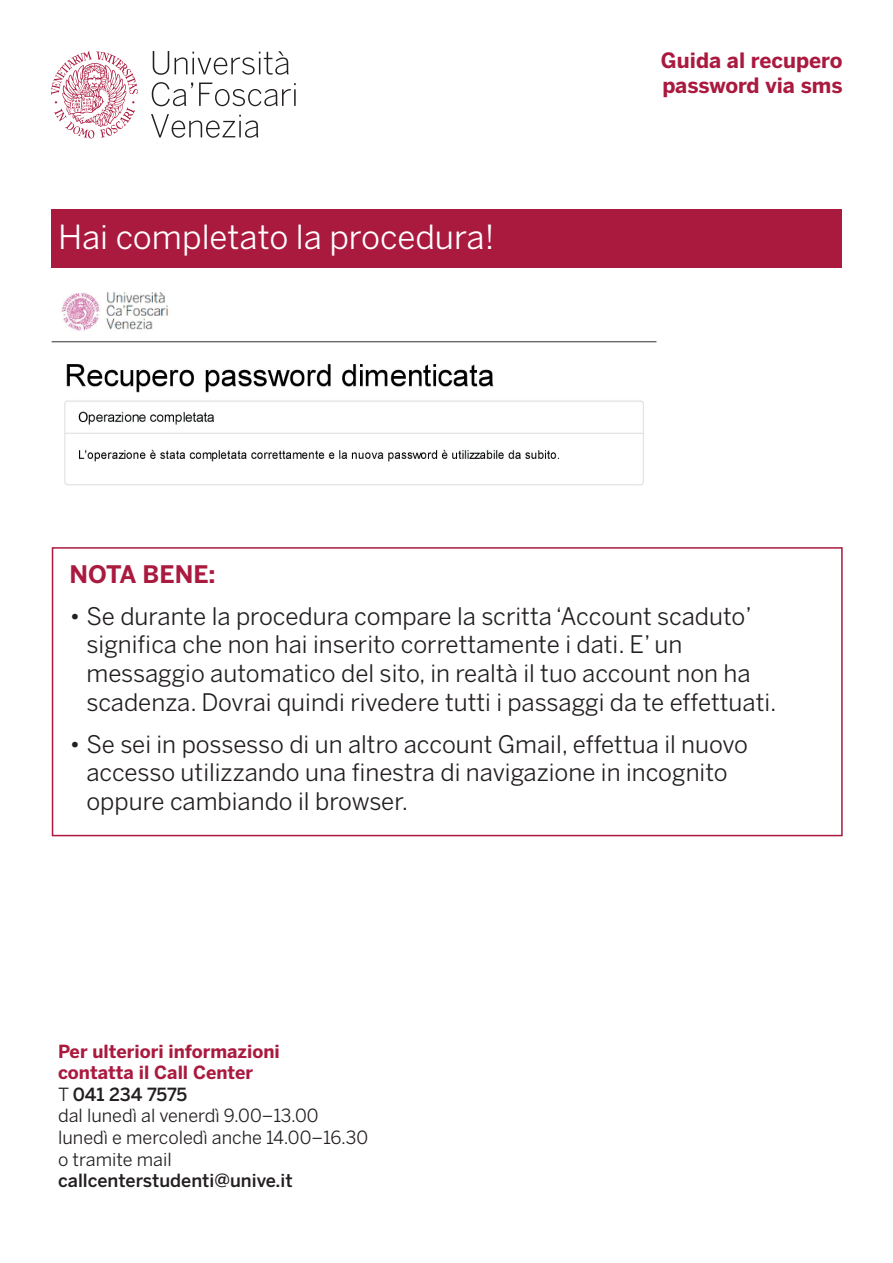
<style>
.page{position:relative;width:893px;height:1263px;background:#fff}
.page>*{position:absolute;margin:0;border:0;box-sizing:border-box;transform-origin:0 0}
.t1{font:33px "Benton Sans";color:#fff}
.t2{font:24px/28.8px "Benton Sans";color:#231f20}
.t3{font:700 24px "Benton Sans";color:#aa1a3f}
.t4{font:700 21px/25.2px "Benton Sans";color:#aa1a3f}
.t5{font:18px/21.6px "Benton Sans";color:#231f20}
.t6{font:500 18px "Benton Sans";color:#231f20}
.s1{font-weight:700;color:#aa1a3f}
.s2{font-weight:500}
</style>
<div class="page">
<svg style="left:151px;top:114px;width:107px;height:24px"></svg>
<svg style="left:152px;top:82px;width:41px;height:24px"></svg>
<svg style="left:199px;top:83px;width:97px;height:23px"></svg>
<svg style="left:153px;top:51px;width:16px;height:24px"></svg>
<svg style="left:175px;top:51px;width:114px;height:24px"></svg>
<svg style="left:51px;top:51px;width:87px;height:88px"></svg>
<div style="left:52px;top:210px;width:790px;height:58px;background:#aa1a3f"></div>
<img style="left:51px;top:292px;width:606px;height:194px">
<div style="left:52px;top:547px;width:791px;height:289px;border:2px solid #aa1a3f"></div>
<h1 class="t1" style="left:58px;top:217px;width:438px">Hai completato la procedura!</h1>
<p class="t4" style="left:661px;top:47px;width:183px">Guida al recupero password via sms</p>
<p class="t3" style="left:69px;top:560px;width:148px">NOTA BENE:</p>
<p class="t2" style="left:86px;top:601px;width:692px;text-indent:-17px">• Se durante la procedura compare la scritta ‘Account scaduto’ significa che non hai inserito correttamente i dati. E’ un messaggio automatico del sito, in realtà il tuo account non ha scadenza. Dovrai quindi rivedere tutti i passaggi da te effettuati.</p>
<p class="t2" style="left:86px;top:729px;width:663px;text-indent:-17px">• Se sei in possesso di un altro account Gmail, effettua il nuovo accesso utilizzando una finestra di navigazione in incognito oppure cambiando il browser.</p>
<p class="t5" style="left:58px;top:1040px;width:312px"><span class="s1">Per ulteriori informazioni<br>contatta il Call Center<br></span>T <span class="s2">041 234 7575<br></span>dal lunedì al venerdì 9.00–13.00 lunedì e mercoledì anche 14.00–16.30 o tramite mail</p>
<p class="t6" style="left:58px;top:1170px;width:236px">callcenterstudenti@unive.it</p>
</div>
